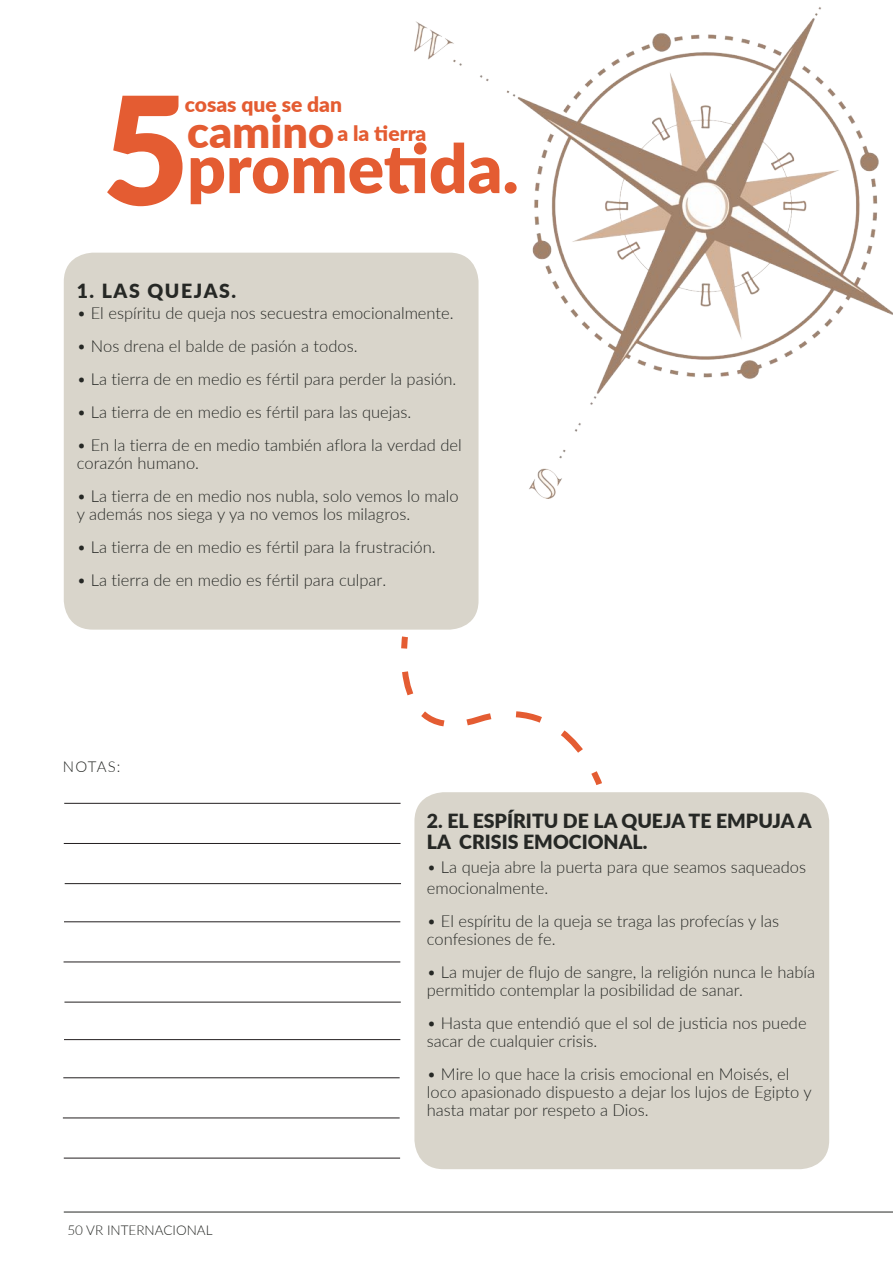
<style>
.page{position:relative;width:893px;height:1263px;background:#fff}
.page>*{position:absolute;margin:0;border:0;box-sizing:border-box;transform-origin:0 0}
.t1{font:900 150px "Lato";color:#e45c32}
.Body_Text_-_Align_Le{font:900 67.5px "Lato";color:#e45c32}
.Body_Text_-_Align_Le-2{font:900 45px "Lato";color:#e45c32}
.Body_Text_-_Align_Le-3{font:900 21px "Lato";color:#e45c32}
.Subhead_-_Align_Cent{font:900 19.5px/21px "Lato";color:#262825}
.Subhead_-_Align_Cent-2{font:900 19.5px "Lato";letter-spacing:.08em;color:#262825}
.Body_Text_-_Align_Le-4{font:300 16.5px/18px "Lato";color:#262825}
.Subhead_-_Align_Cent-3{font:300 15px "Lato";letter-spacing:.06em;color:#262825}
.t2{font:300 13.5px "Lato";color:#262825}
</style>
<div class="page">
<img style="left:414px;top:7px;width:479px;height:491px">
<div style="left:64px;top:253px;width:414px;height:377px;background:#d9d5cb;border-radius:29px"></div>
<div style="left:414px;top:792px;width:415px;height:377px;background:#d9d5cb;border-radius:29px"></div>
<svg style="left:401px;top:636px;width:201px;height:149px"></svg>
<hr style="left:64px;top:803px;width:337px;height:1px;background:#231f20">
<hr style="left:64px;top:921px;width:336px;height:1px;background:#231f20">
<hr style="left:63px;top:1077px;width:337px;height:1px;background:#231f20">
<hr style="left:65px;top:883px;width:336px;height:1px;background:#231f20">
<hr style="left:64px;top:1039px;width:336px;height:1px;background:#231f20">
<hr style="left:64px;top:1002px;width:337px;height:1px;background:#231f20">
<hr style="left:64px;top:1158px;width:336px;height:1px;background:#231f20">
<hr style="left:64px;top:843px;width:337px;height:1px;background:#231f20">
<hr style="left:64px;top:962px;width:336px;height:1px;background:#231f20">
<hr style="left:63px;top:1118px;width:337px;height:1px;background:#231f20">
<hr style="left:64px;top:1212px;width:829px;height:1px;background:#262825">
<p class="t1" style="left:102px;top:37px;width:89px">5</p>
<p class="Body_Text_-_Align_Le-3" style="left:185px;top:88px;width:159px">cosas que se dan</p>
<p class="Body_Text_-_Align_Le-2" style="left:187px;top:97px;width:149px">camino</p>
<p class="Body_Text_-_Align_Le-3" style="left:337px;top:117px;width:91px">a la tierra</p>
<p class="Body_Text_-_Align_Le" style="left:187px;top:118px;width:333px">prometida.</p>
<p class="Subhead_-_Align_Cent-2" style="left:77px;top:276px;width:161px">1. LAS QUEJAS.</p>
<p class="Body_Text_-_Align_Le-4" style="left:77px;top:303px;width:378px">• El espíritu de queja nos secuestra emocionalmente.</p>
<p class="Body_Text_-_Align_Le-4" style="left:77px;top:336px;width:282px">• Nos drena el balde de pasión a todos.</p>
<p class="Body_Text_-_Align_Le-4" style="left:77px;top:369px;width:381px">• La tierra de en medio es fértil para perder la pasión.</p>
<p class="Body_Text_-_Align_Le-4" style="left:77px;top:402px;width:336px">• La tierra de en medio es fértil para las quejas.</p>
<p class="Body_Text_-_Align_Le-4" style="left:77px;top:435px;width:386px">• En la tierra de en medio también aflora la verdad del corazón humano.</p>
<p class="Body_Text_-_Align_Le-4" style="left:77px;top:486px;width:383px">• La tierra de en medio nos nubla, solo vemos lo malo y además nos siega y ya no vemos los milagros.</p>
<p class="Body_Text_-_Align_Le-4" style="left:77px;top:537px;width:360px">• La tierra de en medio es fértil para la frustración.</p>
<p class="Body_Text_-_Align_Le-4" style="left:77px;top:570px;width:311px">• La tierra de en medio es fértil para culpar.</p>
<p class="Subhead_-_Align_Cent-3" style="left:63px;top:757px;width:59px">NOTAS:</p>
<p class="t2" style="left:67px;top:1220px;width:147px">50 VR INTERNACIONAL</p>
<p class="Subhead_-_Align_Cent" style="left:427px;top:810px;width:386px">2. EL ESPÍRITU DE LA QUEJA TE EMPUJA A<br>LA CRISIS EMOCIONAL.</p>
<p class="Body_Text_-_Align_Le-4" style="left:427px;top:856px;width:381px;line-height:21px">• La queja abre la puerta para que seamos saqueados emocionalmente.</p>
<p class="Body_Text_-_Align_Le-4" style="left:427px;top:912px;width:354px">• El espíritu de la queja se traga las profecías y las confesiones de fe.</p>
<p class="Body_Text_-_Align_Le-4" style="left:427px;top:963px;width:390px">• La mujer de flujo de sangre, la religión nunca le había permitido contemplar la posibilidad de sanar.</p>
<p class="Body_Text_-_Align_Le-4" style="left:427px;top:1014px;width:381px">• Hasta que entendió que el sol de justicia nos puede sacar de cualquier crisis.</p>
<p class="Body_Text_-_Align_Le-4" style="left:427px;top:1065px;width:386px">• Mire lo que hace la crisis emocional en Moisés, el loco apasionado dispuesto a dejar los lujos de Egipto y hasta matar por respeto a Dios.</p>
</div>
